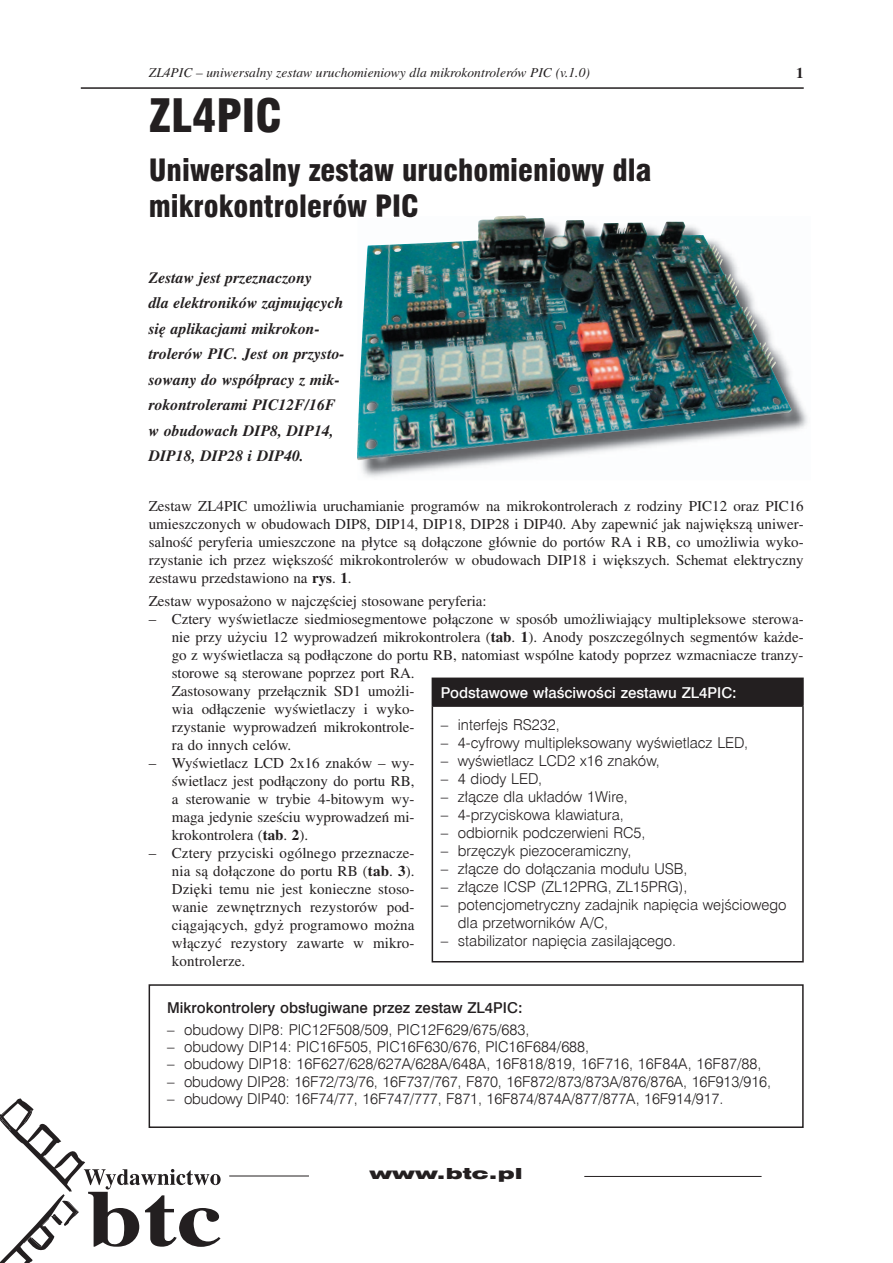
<style>
.page{position:relative;width:893px;height:1263px;background:#fff}
.page>*{position:absolute;margin:0;border:0;box-sizing:border-box;transform-origin:0 0}
.t1{font:45px "Swis 721 Blk Cn EU";color:#231f20}
.t2{font:30px/36px "Swis 721 Blk Cn EU";color:#231f20}
.t3{font:italic 700 15.75px/25.5px "Toronto";color:#231f20}
.t4{font:15px/18px "Toronto";color:#231f20;text-align:justify}
.t5{font:15px/18px "Swis 721 Lt EU";color:#231f20}
.t6{font:15px "Swis 721 Md EU";color:#231f20}
.t7{font:15px "Swis 721 Md EU";color:#fff}
.t8{font:15px "Swis 721 Blk Ex EU";color:#231f20;scale:1.3 1}
.t9{font:700 15px "Toronto";color:#231f20}
.t10{font:italic 13.5px "Toronto";color:#231f20}
.s1{font-weight:700}
</style>
<div class="page">
<hr style="left:81px;top:87px;width:723px;height:2px;background:#231f20">
<svg style="left:0;top:1098px;width:221px;height:165px"></svg>
<hr style="left:229px;top:1176px;width:80px;height:1px;background:#231f20">
<hr style="left:584px;top:1176px;width:178px;height:1px;background:#231f20">
<img style="left:361px;top:216px;width:447px;height:261px">
<img style="left:358px;top:216px;width:59px;height:1px">
<img style="left:357px;top:222px;width:434px;height:238px">
<div style="left:149px;top:984px;width:655px;height:144px;border:2px solid #231f20"></div>
<div style="left:432px;top:678px;width:371px;height:28px;background:#231f20"></div>
<hr style="left:432px;top:677px;width:372px;height:2px;background:#231f20">
<hr style="left:802px;top:679px;width:2px;height:26px;background:#231f20">
<hr style="left:432px;top:705px;width:372px;height:2px;background:#231f20">
<hr style="left:432px;top:707px;width:1px;height:254px;background:#231f20">
<hr style="left:802px;top:707px;width:2px;height:254px;background:#231f20">
<hr style="left:432px;top:961px;width:372px;height:1px;background:#231f20">
<p class="t10" style="left:149px;top:65px;width:443px">ZL4PIC – uniwersalny zestaw uruchomieniowy dla mikrokontrolerów PIC (v.1.0)</p>
<p class="t9" style="left:796px;top:64px;width:9px">1</p>
<h1 class="t1" style="left:149px;top:88px;width:135px">ZL4PIC</h1>
<h2 class="t2" style="left:149px;top:154px;width:504px">Uniwersalny zestaw uruchomieniowy dla mikrokontrolerów PIC</h2>
<p class="t3" style="left:149px;top:265px;width:198px">Zestaw jest przeznaczony<br>dla elektroników zajmujących się aplikacjami mikrokon&shy;trolerów PIC. Jest on przysto&shy;sowany do współpracy z mik&shy;rokontrolerami PIC12F/16F w obudowach DIP8, DIP14,<br>DIP18, DIP28 i DIP40.</p>
<p class="t4" style="left:149px;top:497px;width:656px">Zestaw ZL4PIC umożliwia uruchamianie programów na mikrokontrolerach z rodziny PIC12 oraz PIC16 umieszczonych w obudowach DIP8, DIP14, DIP18, DIP28 i DIP40. Aby zapewnić jak największą uniwer&shy;salność peryferia umieszczone na płytce są dołączone głównie do portów RA i RB, co umożliwia wyko&shy;rzystanie ich przez większość mikrokontrolerów w obudowach DIP18 i większych. Schemat elektryczny zestawu przedstawiono na <span class="s1">rys</span>. <span class="s1">1</span>.</p>
<p class="t4" style="left:149px;top:591px;width:339px">Zestaw wyposażono w najczęściej stosowane peryferia:</p>
<p class="t4" style="left:172px;top:609px;width:633px;text-align:left;text-indent:-23px">– Cztery wyświetlacze siedmiosegmentowe połączone w sposób umożliwiający multipleksowe sterowa&shy;nie przy użyciu 12 wyprowadzeń mikrokontrolera (<span class="s1">tab</span>. <span class="s1">1</span>). Anody poszczególnych segmentów każde&shy;go z wyświetlacza są podłączone do portu RB, natomiast wspólne katody poprzez wzmacniacze tranzy&shy;storowe są sterowane poprzez port RA.<br>Zastosowany przełącznik SD1 umożli-<br>wia odłączenie wyświetlaczy i wyko-<br>rzystanie wyprowadzeń mikrokontrole-<br>ra do innych celów.</p>
<p class="t4" style="left:172px;top:753px;width:244px;text-indent:-23px">– Wyświetlacz LCD 2x16 znaków – wy&shy;świetlacz jest podłączony do portu RB, a sterowanie w trybie 4-bitowym wy&shy;maga jedynie sześciu wyprowadzeń mi&shy;krokontrolera (<span class="s1">tab</span>. <span class="s1">2</span>).</p>
<p class="t4" style="left:172px;top:843px;width:244px;text-indent:-23px">– Cztery przyciski ogólnego przeznacze&shy;nia są dołączone do portu RB (<span class="s1">tab</span>. <span class="s1">3</span>).<br>Dzięki temu nie jest konieczne stoso&shy;wanie zewnętrznych rezystorów pod&shy;ciągających, gdyż programowo można włączyć rezystory zawarte w mikro&shy;kontrolerze.</p>
<p class="t6" style="left:167px;top:998px;width:357px">Mikrokontrolery obsługiwane przez zestaw ZL4PIC:</p>
<p class="t5" style="left:167px;top:1021px;width:364px">– obudowy DIP8: PIC12F508/509, PIC12F629/675/683,</p>
<p class="t5" style="left:167px;top:1038px;width:424px">– obudowy DIP14: PIC16F505, PIC16F630/676, PIC16F684/688,</p>
<p class="t5" style="left:167px;top:1055px;width:596px">– obudowy DIP18: 16F627/628/627A/628A/648A, 16F818/819, 16F716, 16F84A, 16F87/88,</p>
<p class="t5" style="left:167px;top:1073px;width:605px">– obudowy DIP28: 16F72/73/76, 16F737/767, F870, 16F872/873/873A/876/876A, 16F913/916,</p>
<p class="t5" style="left:167px;top:1090px;width:558px">– obudowy DIP40: 16F74/77, 16F747/777, F871, 16F874/874A/877/877A, 16F914/917.</p>
<p class="t7" style="left:441px;top:683px;width:297px">Podstawowe właściwości zestawu ZL4PIC:</p>
<p class="t5" style="left:441px;top:716px;width:120px">– interfejs RS232,</p>
<p class="t5" style="left:441px;top:734px;width:309px">– 4-cyfrowy multipleksowany wyświetlacz LED,</p>
<p class="t5" style="left:441px;top:752px;width:220px">– wyświetlacz LCD2 x16 znaków,</p>
<p class="t5" style="left:441px;top:770px;width:103px">– 4 diody LED,</p>
<p class="t5" style="left:441px;top:788px;width:189px">– złącze dla układów 1Wire,</p>
<p class="t5" style="left:441px;top:806px;width:184px">– 4-przyciskowa klawiatura,</p>
<p class="t5" style="left:441px;top:824px;width:206px">– odbiornik podczerwieni RC5,</p>
<p class="t5" style="left:441px;top:842px;width:192px">– brzęczyk piezoceramiczny,</p>
<p class="t5" style="left:441px;top:860px;width:248px">– złącze do dołączania modułu USB,</p>
<p class="t5" style="left:441px;top:878px;width:248px">– złącze ICSP (ZL12PRG, ZL15PRG),</p>
<p class="t5" style="left:458px;top:896px;width:330px;text-indent:-17px">– potencjometryczny zadajnik napięcia wejściowego dla przetworników A/C,</p>
<p class="t5" style="left:441px;top:932px;width:237px">– stabilizator napięcia zasilającego.</p>
<p class="t8" style="left:369px;top:1163px;width:119px">www.btc.pl</p>
</div>
